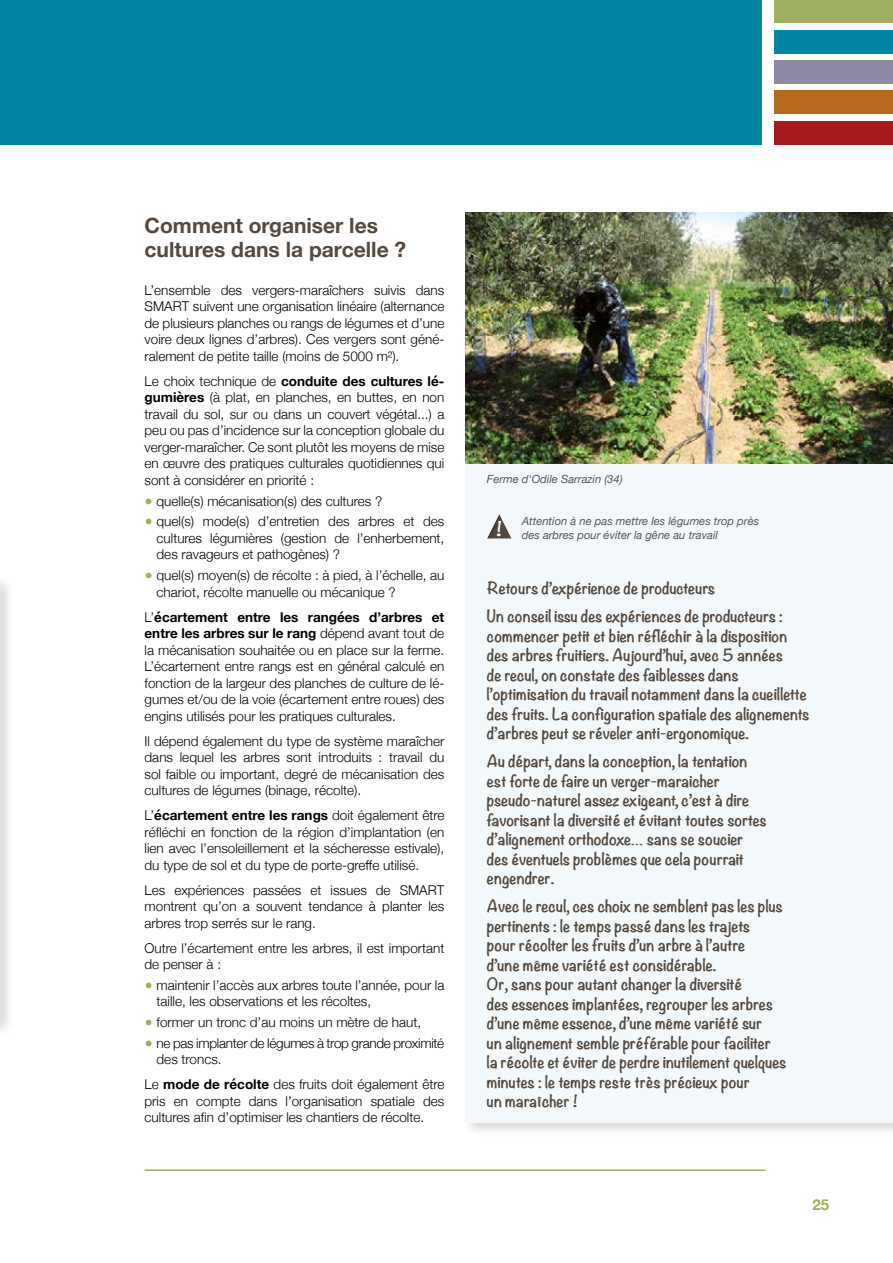
<style>
.page{position:relative;width:893px;height:1263px;background:#fff}
.page>*{position:absolute;margin:0;border:0;box-sizing:border-box;transform-origin:0 0}
.t1{font:700 21px/24px "Helvetica Neue";color:#54493e}
.t2{font:700 18px "Noteworthy";color:#fff}
.t3{font:700 15px/19.5px "Noteworthy";color:#54493e}
.t4{font:700 15px "Helvetica Neue";color:#9faf60}
.t5{font:300 13.5px/16.5px "Helvetica Neue";color:#000;text-align:justify}
.t6{font:300 13.5px/16.5px "Helvetica Neue";letter-spacing:-.02em;color:#000}
.t7{font:italic 11.25px/13.5px "Helvetica Neue";color:#575756}
.s1{font-weight:700}
.s2{color:#9faf60}
</style>
<div class="page">
<div style="left:775px;top:0;width:118px;height:23px;background:#9faf60"></div>
<div style="left:775px;top:30px;width:118px;height:24px;background:#0083a5"></div>
<div style="left:775px;top:60px;width:118px;height:24px;background:#8f88a3"></div>
<div style="left:775px;top:91px;width:118px;height:23px;background:#b56a1e"></div>
<div style="left:775px;top:121px;width:118px;height:24px;background:#a7191f"></div>
<div style="left:0;top:0;width:761px;height:145px;background:#0083a5"></div>
<hr style="left:145px;top:1169px;width:620px;height:2px;background:#9faf60">
<div style="left:463px;top:210px;width:430px;height:928px;background:#000;opacity:.15"></div>
<div style="left:466px;top:213px;width:427px;height:910px;background:#f3f9fb"></div>
<div style="left:0;top:575px;width:15px;height:462px;background:#000;opacity:.15"></div>
<img style="left:466px;top:213px;width:427px;height:250px">
<div style="left:486px;top:511px;width:27px;height:29px;background:#000;opacity:.2"></div>
<h1 class="t1" style="left:145px;top:214px;width:263px">Comment organiser les cultures dans la parcelle ?</h1>
<p class="t5" style="left:145px;top:281px;width:301px">L’ensemble des vergers-maraîchers suivis dans SMART suivent une organisation linéaire (alternance de plusieurs planches ou rangs de légumes et d’une voire deux lignes d’arbres). Ces vergers sont géné&shy;ralement de petite taille (moins de 5000 m²).</p>
<p class="t5" style="left:145px;top:372px;width:301px">Le choix technique de <span class="s1">conduite des cultures lé&shy;gumières</span> (à plat, en planches, en buttes, en non travail du sol, sur ou dans un couvert végétal...) a peu ou pas d’incidence sur la conception globale du verger-maraîcher. Ce sont plutôt les moyens de mise en œuvre des pratiques culturales quotidiennes qui sont à considérer en priorité :</p>
<p class="t5" style="left:145px;top:492px;width:239px"><span class="s2">●</span> quelle(s) mécanisation(s) des cultures ?</p>
<p class="t5" style="left:157px;top:512px;width:289px;text-indent:-12px"><span class="s2">●</span> quel(s) mode(s) d’entretien des arbres et des cultures légumières (gestion de l’enherbement, des ravageurs et pathogènes) ?</p>
<p class="t5" style="left:157px;top:566px;width:289px;text-indent:-12px"><span class="s2">●</span> quel(s) moyen(s) de récolte : à pied, à l’échelle, au chariot, récolte manuelle ou mécanique ?</p>
<p class="t5" style="left:145px;top:608px;width:301px">L’<span class="s1">écartement entre les rangées d’arbres et entre les arbres sur le rang</span> dépend avant tout de la mécanisation souhaitée ou en place sur la ferme.<br>L’écartement entre rangs est en général calculé en fonction de la largeur des planches de culture de lé&shy;gumes et/ou de la voie (écartement entre roues) des engins utilisés pour les pratiques culturales.</p>
<p class="t5" style="left:145px;top:731px;width:301px">Il dépend également du type de système maraîcher dans lequel les arbres sont introduits : travail du sol faible ou important, degré de mécanisation des cultures de légumes (binage, récolte).</p>
<p class="t5" style="left:145px;top:806px;width:301px">L’<span class="s1">écartement entre les rangs</span> doit également être réfléchi en fonction de la région d’implantation (en lien avec l’ensoleillement et la sécheresse estivale), du type de sol et du type de porte-greffe utilisé.</p>
<p class="t5" style="left:145px;top:880px;width:301px">Les expériences passées et issues de SMART montrent qu’on a souvent tendance à planter les arbres trop serrés sur le rang.</p>
<p class="t5" style="left:145px;top:938px;width:301px">Outre l’écartement entre les arbres, il est important de penser à :</p>
<p class="t5" style="left:157px;top:976px;width:289px;text-indent:-12px"><span class="s2">●</span> maintenir l’accès aux arbres toute l’année, pour la taille, les observations et les récoltes,</p>
<p class="t5" style="left:145px;top:1013px;width:278px"><span class="s2">●</span> former un tronc d’au moins un mètre de haut,</p>
<p class="t6" style="left:157px;top:1034px;width:289px;text-indent:-12px"><span class="s2">●</span> ne pas implanter de légumes à trop grande proximité des troncs.</p>
<p class="t5" style="left:145px;top:1075px;width:301px">Le <span class="s1">mode de récolte</span> des fruits doit également être pris en compte dans l’organisation spatiale des cultures afin d’optimiser les chantiers de récolte.</p>
<p class="t7" style="left:487px;top:473px;width:137px">Ferme d'Odile Sarrazin (34)</p>
<h2 class="t2" style="left:496px;top:512px;width:8px">!</h2>
<p class="t7" style="left:522px;top:515px;width:239px">Attention à ne pas mettre les légumes trop près des arbres pour éviter la gêne au travail</p>
<p class="t3" style="left:487px;top:574px;width:298px;line-height:28px">Retours d’expérience de producteurs<br>Un conseil issu des expériences de producteurs :</p>
<p class="t3" style="left:487px;top:625px;width:324px">commencer petit et bien réfléchir à la disposition des arbres fruitiers. Aujourd’hui, avec 5 années<br>de recul, on constate des faiblesses dans l’optimisation du travail notamment dans la cueillette des fruits. La configuration spatiale des alignements d’arbres peut se réveler anti-ergonomique.</p>
<p class="t3" style="left:487px;top:751px;width:282px">Au départ, dans la conception, la tentation est forte de faire un verger-maraicher pseudo-naturel assez exigeant, c’est à dire favorisant la diversité et évitant toutes sortes d’alignement orthodoxe… sans se soucier des éventuels problèmes que cela pourrait engendrer.</p>
<p class="t3" style="left:487px;top:896px;width:301px">Avec le recul, ces choix ne semblent pas les plus pertinents : le temps passé dans les trajets<br>pour récolter les fruits d’un arbre à l’autre<br>d’une même variété est considérable.<br>Or, sans pour autant changer la diversité<br>des essences implantées, regrouper les arbres d’une même essence, d’une même variété sur<br>un alignement semble préférable pour faciliter<br>la récolte et éviter de perdre inutilement quelques minutes : le temps reste très précieux pour<br>un maraîcher !</p>
<p class="t4" style="left:812px;top:1193px;width:18px">25</p>
</div>
